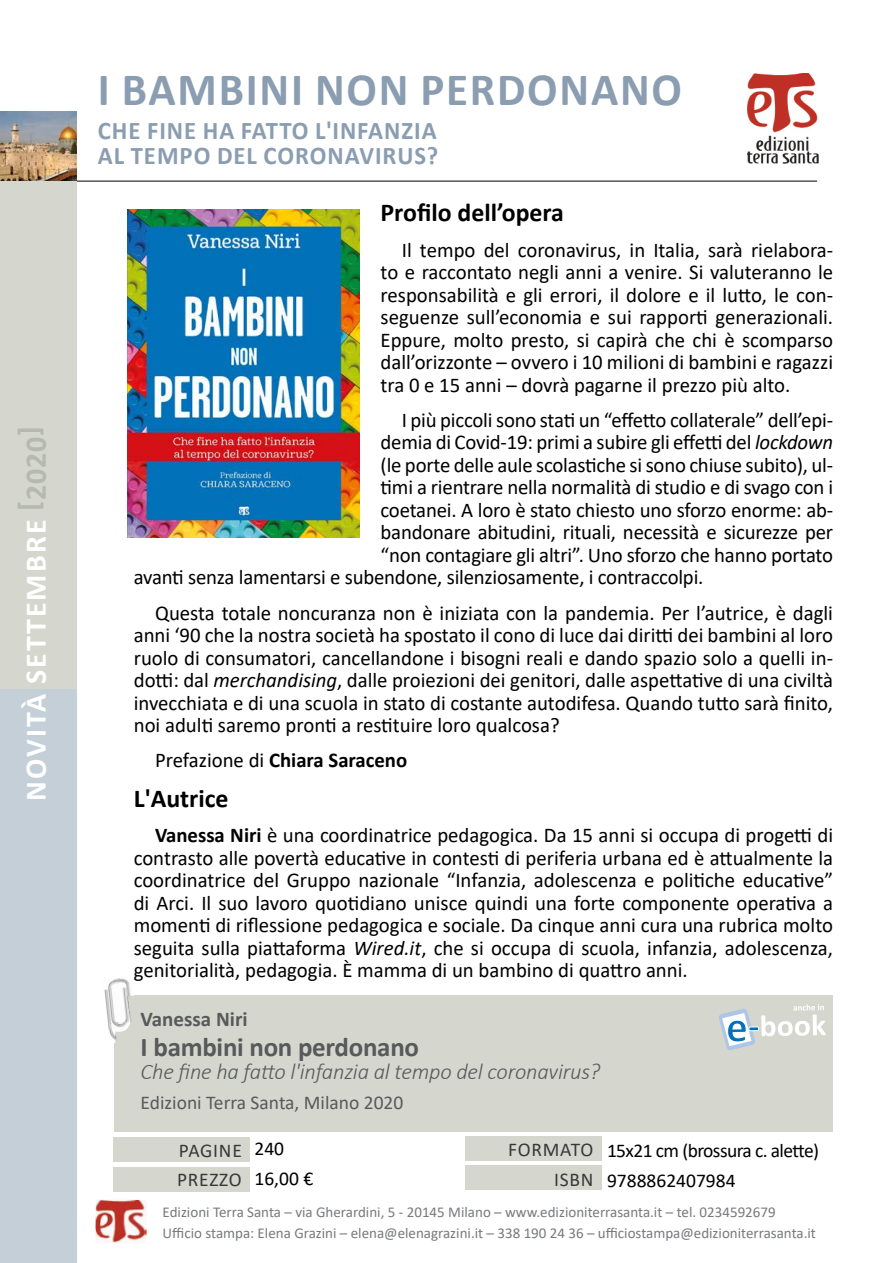
<style>
.page{position:relative;width:893px;height:1263px;background:#fff}
.page>*{position:absolute;margin:0;border:0;box-sizing:border-box;transform-origin:0 0}
.t1{font:700 46.5px "Calibri";letter-spacing:.04em;color:#8a9db1}
.t2{font:700 30px "Calibri";letter-spacing:.07em;color:#fff}
.t3{font:700 30px "Calibri";color:#b6b9b2}
.t4{font:700 27px "Calibri";letter-spacing:-.01em;color:#58595b}
.t5{font:700 25.8px "Calibri";color:#000}
.t6{font:700 25.5px/25.5px "Calibri";letter-spacing:.04em;color:#8a9db1}
.t7{font:italic 300 22.5px "Calibri";letter-spacing:-.01em;color:#58595b}
.t8{font:21px/22.5px "Calibri";color:#000}
.t9{font:700 21px "Calibri";color:#58595b}
.t10{font:19.5px/30px "Calibri";letter-spacing:-.03em;color:#000}
.t11{font:19.5px "Calibri";color:#58595b}
.t12{font:19.5px/29.5px "Calibri";letter-spacing:.04em;color:#383839}
.t13{font:19.5px/30px "Calibri";color:#000}
.t14{font:15px/20.7px "Calibri";color:#797a7d}
.s1{font-style:italic}
.s2{font-weight:700}
</style>
<div class="page">
<img style="left:748px;top:73px;width:71px;height:90px">
<img style="left:0;top:111px;width:77px;height:52px">
<img style="left:95px;top:1200px;width:52px;height:43px">
<div style="left:0;top:689px;width:77px;height:574px;background:#c4cfd7"></div>
<hr style="left:77px;top:181px;width:740px;height:1px;background:#000">
<div style="left:0;top:163px;width:77px;height:526px;background:#d5d7ce"></div>
<div style="left:114px;top:995px;width:719px;height:136px;background:#d5d7ce"></div>
<div style="left:105px;top:978px;width:27px;height:62px;background:#fff"></div>
<img style="left:104px;top:978px;width:30px;height:46px">
<img style="left:107px;top:1021px;width:24px;height:22px">
<div style="left:465px;top:1165px;width:137px;height:25px;background:#d5d7ce"></div>
<div style="left:465px;top:1136px;width:137px;height:25px;background:#d5d7ce"></div>
<div style="left:114px;top:1167px;width:136px;height:24px;background:#d5d7ce"></div>
<div style="left:114px;top:1137px;width:136px;height:25px;background:#d5d7ce"></div>
<img style="left:128px;top:209px;width:231px;height:329px">
<svg style="left:719px;top:1004px;width:107px;height:46px"></svg>
<h2 class="t3" style="left:9px;top:435px;width:11px;rotate:-90deg">[</h2>
<h2 class="t3" style="left:15px;top:500px;width:65px;rotate:-90deg">2020</h2>
<h2 class="t3" style="left:9px;top:511px;width:11px;rotate:-90deg">]</h2>
<h2 class="t2" style="left:15px;top:800px;width:282px;rotate:-90deg">NOVITÀ SETTEMBRE</h2>
<h1 class="t1" style="left:98px;top:56px;width:586px">I BAMBINI NON PERDONANO</h1>
<p class="t6" style="left:98px;top:117px;width:342px">CHE FINE HA FATTO 'L INFANZIA<br>AL TEMPO DEL CORONAVIRUS?</p>
<p class="t5" style="left:381px;top:195px;width:185px">Profilo dell’opera</p>
<p class="t8" style="left:381px;top:260px;width:454px">to e raccontato negli anni a venire. Si valuteranno le</p>
<p class="t8" style="left:402px;top:238px;width:433px">Il tempo del coronavirus, in Italia, sarà rielabora-</p>
<p class="t8" style="left:381px;top:272px;width:454px;line-height:45px">responsabilità e gli errori il, dolore ile lutto le, con-<br>Eppure, molto presto, si capirà che chi è scomparso</p>
<p class="t8" style="left:381px;top:350px;width:454px">dall’orizzonte – ovvero i 10 milioni di bambini e ragazzi tra e0 15 anni – dovrà pagarne il prezzo più alto.</p>
<p class="t8" style="left:381px;top:431px;width:454px">demia di Covid-19: primi a subire gli effetti del <span class="s1">lockdown</span></p>
<p class="t8" style="left:381px;top:305px;width:454px">seguenze sull’economia e sui rapporti generazionali.</p>
<p class="t8" style="left:402px;top:408px;width:433px">I più piccoli sono stati un “effetto collaterale” dell’epi-</p>
<p class="t8" style="left:381px;top:453px;width:454px">l e( porte delle aule scolastiche si sono chiuse subito ,) ul-</p>
<p class="t8" style="left:381px;top:476px;width:454px">timi a rientrare nella normalità di studio e di svago con i</p>
<p class="t8" style="left:381px;top:487px;width:454px;line-height:45px">coetanei A. loro è stato chiesto uno sforzo enorme: ab-“non contagiare gli altri .” Uno sforzo che hanno portato</p>
<p class="t8" style="left:155px;top:559px;width:679px;line-height:35.2px;text-indent:-21px">avanti senza lamentarsi e subendone, silenziosamente i, contraccolpi.<br>Questa totale noncuranza non è iniziata con la pandemia. Per ’l autrice è, dagli</p>
<p class="t8" style="left:134px;top:612px;width:701px;line-height:45px">anni ‘90 che la nostra società ha spostato il cono di luce dai diritti dei bambini al loro dotti: dal <span class="s1">merchandising</span>, dalle proiezioni dei genitori, dalle aspettative di una civiltà</p>
<p class="t8" style="left:381px;top:521px;width:454px">bandonare abitudini, rituali, necessità e sicurezze per</p>
<p class="t8" style="left:134px;top:635px;width:701px;line-height:45px">ruolo di consumatori, cancellandone i bisogni reali e dando spazio solo a quelli in&shy;invecchiata e di una scuola in stato di costante autodifesa. Quando tutto sarà finito,</p>
<p class="t8" style="left:155px;top:707px;width:406px;line-height:35.2px;text-indent:-21px">noi adulti saremo pronti a restituire loro qualcosa?<br>Prefazione di <span class="s2">Chiara Saraceno</span></p>
<p class="t5" style="left:134px;top:780px;width:96px">'L Autrice</p>
<p class="t8" style="left:134px;top:823px;width:701px;text-align:justify;text-indent:21px"><span class="s2">Vanessa Niri</span> è una coordinatrice pedagogica. Da 15 anni si occupa di progetti di contrasto alle povertà educative in contesti di periferia urbana ed è attualmente la coordinatrice del Gruppo nazionale “Infanzia, adolescenza e politiche educative“ di Arci Il. suo lavoro quotidiano unisce quindi una forte componente operativa a momenti di riflessione pedagogica e sociale. Da cinque anni cura una rubrica molto seguita sulla piattaforma <span class="s1">Wired</span> ,<span class="s1">i t.</span> che si occupa di scuola, infanzia, adolescenza, genitorialità, pedagogia È. mamma di un bambino di quattro anni.</p>
<p class="t9" style="left:141px;top:1004px;width:108px">Vanessa Niri</p>
<p class="t4" style="left:141px;top:1028px;width:280px">I bambini non perdonano</p>
<p class="t7" style="left:141px;top:1058px;width:461px">Che fine ha fatto 'l infanzia al tempo del coronavirus?</p>
<p class="t11" style="left:141px;top:1089px;width:264px">Edizioni Terra Santa, Milano 2020</p>
<p class="t12" style="left:177px;top:1135px;width:66px">PAGINE<br>PREZZO</p>
<p class="t13" style="left:254px;top:1133px;width:60px">240<br>16,00 €</p>
<p class="t10" style="left:607px;top:1135px;width:214px">15x21 cm (brossura .c alette(<br>9788862407984</p>
<p class="t12" style="left:508px;top:1135px;width:87px;text-align:right">FORMATO<br>ISBN</p>
<p class="t14" style="left:163px;top:1201px;width:655px">Edizioni Terra Santa – via Gherardini -5, 20145 Milano – www.edizioniterrasanta i t. – tel. 0234592679<br>Ufficio stampa: Elena Grazini – elena@elenagrazini i t. – 338 190 24 36 – ufficiostampa@edizioniterrasanta i t.</p>
</div>
